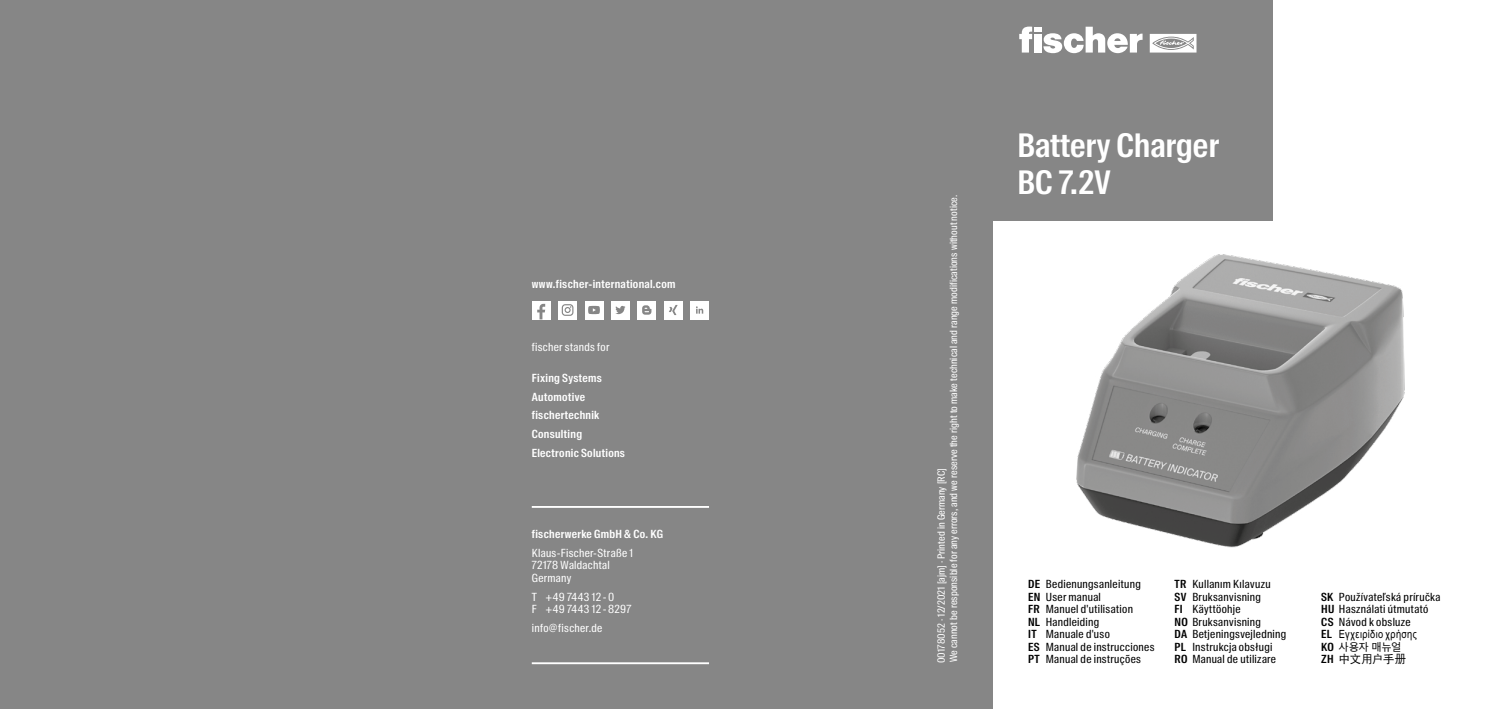
<style>
.page{position:relative;width:1489px;height:709px;background:#fff}
.page>*{position:absolute;margin:0;border:0;box-sizing:border-box;transform-origin:0 0}
.CB_AF_00_HEAD_TITEL{font:600 32.5px "fischerstrong Cond";letter-spacing:.005em;color:#fff}
.t1{font:11.25px "fischerstrong Cond";letter-spacing:.025em;color:#000}
.CB_AF_03_COPY_REG{font:600 11.25px "fischerstrong Cond";letter-spacing:.03em;color:#fff}
.CB_AF_04_CAPTION_REG{font:11.25px/12.5px "fischerstrong Cond";letter-spacing:.025em;color:#fff}
.CB_AF_04_CAPTION_SB{font:600 11.25px "fischerstrong Cond";letter-spacing:.025em;color:#fff}
.CB_AF_03_COPY_REG-2{font:11.25px "fischerstrong Cond";letter-spacing:.03em;color:#fff}
.t2{font:11.25px "Apple SD Gothic Neo";letter-spacing:.01em;color:#000}
.t3{font:11.25px "DFP Hei W5";letter-spacing:-.01em;color:#000}
.t4{font:10px "fischerstrong Cond";letter-spacing:.005em;color:#fff}
.s1{font-weight:600}
.s2{font-family:"fischerstrong Cond";font-weight:600}
</style>
<div class="page">
<div style="left:992px;top:0;width:280px;height:221px;background:#868686"></div>
<svg style="left:1149px;top:34px;width:47px;height:19px"></svg>
<svg style="left:1019px;top:27px;width:123px;height:26px"></svg>
<img style="left:1076px;top:254px;width:329px;height:294px">
<div style="left:0;top:0;width:992px;height:709px;background:#868686"></div>
<hr style="left:531px;top:662px;width:178px;height:2px;background:#fff">
<hr style="left:531px;top:506px;width:178px;height:2px;background:#fff">
<div style="left:690px;top:300px;width:19px;height:19px;background:#fff"></div>
<svg style="left:696px;top:306px;width:7px;height:7px"></svg>
<div style="left:663px;top:300px;width:19px;height:19px;background:#fff"></div>
<svg style="left:669px;top:305px;width:8px;height:10px"></svg>
<div style="left:637px;top:300px;width:19px;height:19px;background:#fff"></div>
<svg style="left:642px;top:305px;width:9px;height:10px"></svg>
<div style="left:611px;top:300px;width:19px;height:19px;background:#fff"></div>
<svg style="left:615px;top:306px;width:10px;height:8px"></svg>
<div style="left:584px;top:300px;width:19px;height:19px;background:#fff"></div>
<svg style="left:588px;top:306px;width:12px;height:8px"></svg>
<div style="left:558px;top:300px;width:19px;height:19px;background:#fff"></div>
<svg style="left:561px;top:304px;width:12px;height:12px"></svg>
<div style="left:531px;top:300px;width:19px;height:19px;background:#fff"></div>
<svg style="left:537px;top:304px;width:8px;height:15px"></svg>
<p class="CB_AF_03_COPY_REG" style="left:531px;top:277px;width:145px">www.fischer-international.com</p>
<p class="CB_AF_03_COPY_REG-2" style="left:531px;top:340px;width:79px">fischer stands for</p>
<p class="CB_AF_03_COPY_REG" style="left:531px;top:371px;width:72px">Fixing Systems</p>
<p class="CB_AF_03_COPY_REG" style="left:531px;top:390px;width:55px">Automotive</p>
<p class="CB_AF_03_COPY_REG" style="left:531px;top:409px;width:69px">fischertechnik</p>
<p class="CB_AF_03_COPY_REG" style="left:531px;top:427px;width:52px">Consulting</p>
<p class="CB_AF_03_COPY_REG" style="left:531px;top:446px;width:95px">Electronic Solutions</p>
<p class="CB_AF_04_CAPTION_SB" style="left:531px;top:527px;width:133px">fischerwerke GmbH &amp; Co. KG</p>
<p class="CB_AF_04_CAPTION_REG" style="left:531px;top:547px;width:103px">Klaus-Fischer-Straße 1</p>
<p class="CB_AF_04_CAPTION_REG" style="left:531px;top:559px;width:80px">72178 Waldachtal</p>
<p class="CB_AF_04_CAPTION_REG" style="left:531px;top:572px;width:41px">Germany</p>
<p class="CB_AF_04_CAPTION_REG" style="left:531px;top:591px;width:101px">T +49 7443 12-0<br>F +49 7443 12-8297</p>
<p class="CB_AF_04_CAPTION_REG" style="left:531px;top:622px;width:72px">info@fischer.de</p>
<p class="t4" style="left:947px;top:662px;width:468px;rotate:-90deg">We cannot be responsible for any errors, and we reserve the right to make technical and range modifications without notice.</p>
<p class="t4" style="left:935px;top:663px;width:196px;rotate:-90deg">00178052 · 12/2021 [ajm] · Printed in Germany [RC]</p>
<p class="CB_AF_00_HEAD_TITEL" style="left:1017px;top:126px;width:203px">Battery Charger</p>
<p class="CB_AF_00_HEAD_TITEL" style="left:1017px;top:164px;width:95px">BC 7.2V</p>
<p class="t1" style="left:1028px;top:577px;width:114px"><span class="s1">DE</span> Bedienungsanleitung</p>
<p class="t1" style="left:1028px;top:590px;width:74px"><span class="s1">EN</span> User manual</p>
<p class="t1" style="left:1028px;top:602px;width:106px"><span class="s1">FR</span> Manuel d'utilisation</p>
<p class="t1" style="left:1028px;top:615px;width:73px"><span class="s1">NL</span> Handleiding</p>
<p class="t1" style="left:1028px;top:627px;width:83px"><span class="s1">IT</span> Manuale d'uso</p>
<p class="t1" style="left:1028px;top:640px;width:128px"><span class="s1">ES</span> Manual de instrucciones</p>
<p class="t1" style="left:1028px;top:652px;width:114px"><span class="s1">PT</span> Manual de instruções</p>
<p class="t1" style="left:1174px;top:577px;width:97px"><span class="s1">TR</span> Kullanım Kılavuzu</p>
<p class="t1" style="left:1174px;top:590px;width:88px"><span class="s1">SV</span> Bruksanvisning</p>
<p class="t1" style="left:1174px;top:602px;width:67px"><span class="s1">FI</span> Käyttöohje</p>
<p class="t1" style="left:1174px;top:615px;width:88px"><span class="s1">NO</span> Bruksanvisning</p>
<p class="t1" style="left:1174px;top:627px;width:113px"><span class="s1">DA</span> Betjeningsvejledning</p>
<p class="t1" style="left:1174px;top:640px;width:99px"><span class="s1">PL</span> Instrukcja obsługi</p>
<p class="t1" style="left:1174px;top:652px;width:103px"><span class="s1">RO</span> Manual de utilizare</p>
<p class="t1" style="left:1320px;top:590px;width:121px"><span class="s1">SK</span> Používateľská príručka</p>
<p class="t1" style="left:1320px;top:602px;width:109px"><span class="s1">HU</span> Használati útmutató</p>
<p class="t1" style="left:1320px;top:615px;width:91px"><span class="s1">CS</span> Návod k obsluze</p>
<p class="t1" style="left:1320px;top:627px;width:97px"><span class="s1">EL</span> Εγχειρίδιο χρήσης</p>
<p class="t2" style="left:1320px;top:640px;width:81px"><span class="s2">KO</span> 사용자 매뉴얼</p>
<p class="t3" style="left:1320px;top:653px;width:86px"><span class="s2">ZH</span> 中文用户手册</p>
</div>
